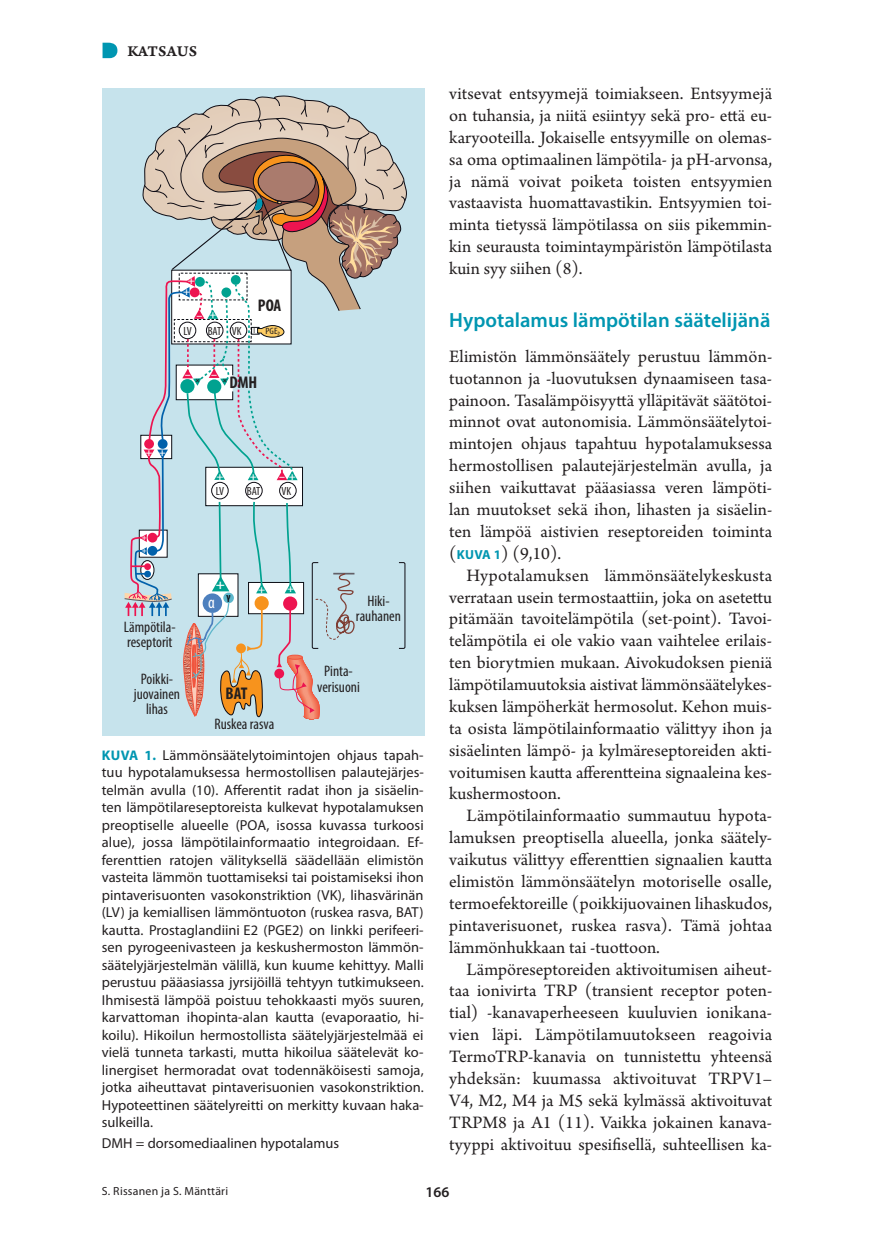
<style>
.page{position:relative;width:874px;height:1241px;background:#fff}
.page>*{position:absolute;margin:0;border:0;box-sizing:border-box;transform-origin:0 0}
.t1{font:600 20.65px "Myriad Pro";color:#0096b1}
.t2{font:18.38px/21.9px "Arno Pro";color:#231f20;text-align:justify}
.t3{font:700 condensed 16.97px "Myriad Pro";color:#231f20}
.t4{font:condensed 16.97px "Myriad Pro";color:#fff}
.t5{font:15.75px "Arno Pro Smbd Caption";letter-spacing:.005em;color:#231f20}
.t6{font:condensed 15.22px/15.2px "Myriad Pro";color:#231f20;text-align:center}
.t7{font:600 14.88px "Myriad Pro";color:#231f20}
.t8{font:14.35px/17.5px "Myriad Pro";color:#231f20;text-align:justify}
.t9{font:600 13.83px "Myriad Pro";color:#fff;scale:1.11 1}
.t10{font:11.9px "Myriad Pro";letter-spacing:.02em;color:#231f20}
.t11{font:condensed 11.9px "Myriad Pro";letter-spacing:-.03em;color:#231f20}
.t12{font:600 10.67px/10.7px "Myriad Pro";color:#fff;text-align:center;scale:1.11 1}
.t13{font:600 7.7px/13.3px "Myriad Pro";color:#fff;scale:1.11 1}
.s1{font-size:7.7px}
.s2{font-size:9.1px}
.s3{font-weight:700;font-size:14px;color:#0096b1}
.s4{font-family:"Myriad Pro";font-weight:700;font-size:13.12px;color:#0096b1}
</style>
<div class="page">
<div style="left:102px;top:89px;width:322px;height:646px;background:#c6e3ec"></div>
<svg style="left:102px;top:43px;width:15px;height:15px"></svg>
<svg style="left:124px;top:95px;width:283px;height:625px"></svg>
<p class="t5" style="left:127px;top:41px;width:71px">KATSAUS</p>
<p class="t12" style="left:183px;top:275px;width:12px">+ +</p>
<p class="t12" style="left:209px;top:309px;width:8px">+</p>
<p class="t12" style="left:196px;top:309px;width:7px">–</p>
<p class="t3" style="left:258px;top:294px;width:25px">POA</p>
<p class="t11" style="left:183px;top:324px;width:10px">LV</p>
<p class="t11" style="left:207px;top:324px;width:74px">BAT VK <span class="s1">I</span> <span class="s2">PGE2</span></p>
<p class="t12" style="left:185px;top:369px;width:31px">– –</p>
<p class="t3" style="left:229px;top:372px;width:29px">DMH</p>
<p class="t12" style="left:145px;top:446px;width:20px">+ +</p>
<p class="t13" style="left:142px;top:530px;width:6px">+ +</p>
<p class="t6" style="left:124px;top:618px;width:53px;text-align:left">Lämpötila&shy;reseptorit</p>
<p class="t6" style="left:134px;top:670px;width:48px">Poikki&shy;juovainen lihas</p>
<p class="t12" style="left:216px;top:470px;width:8px">+</p>
<p class="t12" style="left:250px;top:470px;width:8px">+</p>
<p class="t12" style="left:279px;top:470px;width:17px">– +</p>
<p class="t11" style="left:216px;top:484px;width:10px">LV</p>
<p class="t11" style="left:247px;top:484px;width:15px">BAT</p>
<p class="t11" style="left:281px;top:484px;width:11px">VK</p>
<p class="t9" style="left:216px;top:576px;width:10px">+</p>
<p class="t4" style="left:208px;top:591px;width:24px">α <sup>γ</sup></p>
<p class="t12" style="left:258px;top:583px;width:8px">+</p>
<p class="t12" style="left:287px;top:583px;width:8px">+</p>
<p class="t3" style="left:225px;top:682px;width:23px">BAT</p>
<p class="t6" style="left:214px;top:716px;width:61px">Ruskea rasva</p>
<p class="t6" style="left:356px;top:592px;width:47px">Hiki&shy;rauhanen</p>
<p class="t6" style="left:317px;top:663px;width:44px">Pinta&shy;verisuoni</p>
<p class="t8" style="left:102px;top:745px;width:323px"><span class="s3">KUVA 1.</span> Lämmönsäätelytoimintojen ohjaus tapah&shy;tuu hypotalamuksessa hermostollisen palautejärjes&shy;telmän avulla (10). Afferentit radat ihon ja sisäelin&shy;ten lämpötilareseptoreista kulkevat hypotalamuksen preoptiselle alueelle (POA, isossa kuvassa turkoosi alue), jossa lämpötilainformaatio integroidaan. Ef&shy;ferenttien ratojen välityksellä säädellään elimistön vasteita lämmön tuottamiseksi tai poistamiseksi ihon pintaverisuonten vasokonstriktion (VK), lihasvärinän (LV) ja kemiallisen lämmöntuoton (ruskea rasva, BAT) kautta. Prostaglandiini E2 (PGE2) on linkki perifeeri&shy;sen pyrogeenivasteen ja keskushermoston lämmön&shy;säätelyjärjestelmän välillä, kun kuume kehittyy. Malli perustuu pääasiassa jyrsijöillä tehtyyn tutkimukseen.<br>Ihmisestä lämpöä poistuu tehokkaasti myös suuren, karvattoman ihopinta-alan kautta (evaporaatio, hi&shy;koilu). Hikoilun hermostollista säätelyjärjestelmää ei vielä tunneta tarkasti, mutta hikoilua säätelevät ko&shy;linergiset hermoradat ovat todennäköisesti samoja, jotka aiheuttavat pintaverisuonien vasokonstriktion.<br>Hypoteettinen säätelyreitti on merkitty kuvaan haka&shy;sulkeilla.</p>
<p class="t8" style="left:102px;top:1133px;width:239px">DMH = dorsomediaalinen hypotalamus</p>
<p class="t2" style="left:449px;top:84px;width:324px">vitsevat entsyymejä toimiakseen. Entsyymejä on tuhansia, ja niitä esiintyy sekä pro- että eu&shy;karyooteilla. Jokaiselle entsyymille on olemas&shy;sa oma optimaalinen lämpötila- ja pH-arvonsa, ja nämä voivat poiketa toisten entsyymien vastaavista huomattavastikin. Entsyymien toi&shy;minta tietyssä lämpötilassa on siis pikemmin&shy;kin seurausta toimintaympäristön lämpötilasta kuin syy siihen (8).</p>
<p class="t1" style="left:449px;top:306px;width:322px">Hypotalamus lämpötilan säätelijänä</p>
<p class="t2" style="left:449px;top:346px;width:324px">Elimistön lämmönsäätely perustuu lämmön&shy;tuotannon ja ‑luovutuksen dynaamiseen tasa&shy;painoon. Tasalämpöisyyttä ylläpitävät säätötoi&shy;minnot ovat autonomisia. Lämmönsäätelytoi&shy;mintojen ohjaus tapahtuu hypotalamuksessa hermostollisen palautejärjestelmän avulla, ja siihen vaikuttavat pääasiassa veren lämpöti&shy;lan muutokset sekä ihon, lihasten ja sisäelin&shy;ten lämpöä aistivien reseptoreiden toiminta (<span class="s4">KUVA 1</span>) (9,10).</p>
<p class="t2" style="left:449px;top:565px;width:324px;text-indent:17px">Hypotalamuksen lämmönsäätelykeskusta verrataan usein termostaattiin, joka on asetettu pitämään tavoitelämpötila (set-point). Tavoi&shy;telämpötila ei ole vakio vaan vaihtelee erilais&shy;ten biorytmien mukaan. Aivokudoksen pieniä lämpötilamuutoksia aistivat lämmönsäätelykes&shy;kuksen lämpöherkät hermosolut. Kehon muis&shy;ta osista lämpötilainformaatio välittyy ihon ja sisäelinten lämpö- ja kylmäreseptoreiden akti&shy;voitumisen kautta afferentteina signaaleina kes&shy;kushermostoon.</p>
<p class="t2" style="left:449px;top:805px;width:324px;text-indent:17px">Lämpötilainformaatio summautuu hypota&shy;lamuksen preoptisella alueella, jonka säätely&shy;vaikutus välittyy efferenttien signaalien kautta elimistön lämmönsäätelyn motoriselle osalle, termoefektoreille (poikkijuovainen lihaskudos, pintaverisuonet, ruskea rasva). Tämä johtaa lämmönhukkaan tai ‑tuottoon.</p>
<p class="t2" style="left:449px;top:958px;width:324px;text-indent:17px">Lämpöreseptoreiden aktivoitumisen aiheut&shy;taa ionivirta TRP (transient receptor poten&shy;tial) ‑kanavaperheeseen kuuluvien ionikana&shy;vien läpi. Lämpötilamuutokseen reagoivia TermoTRP-kanavia on tunnistettu yhteensä yhdeksän: kuumassa aktivoituvat TRPV1– V4, M2, M4 ja M5 sekä kylmässä aktivoituvat TRPM8 ja A1 (11). Vaikka jokainen kanava&shy;tyyppi aktivoituu spesifisellä, suhteellisen ka-</p>
<p class="t10" style="left:102px;top:1183px;width:128px">S. Rissanen ja S. Mänttäri</p>
<p class="t7" style="left:425px;top:1182px;width:25px">166</p>
</div>
